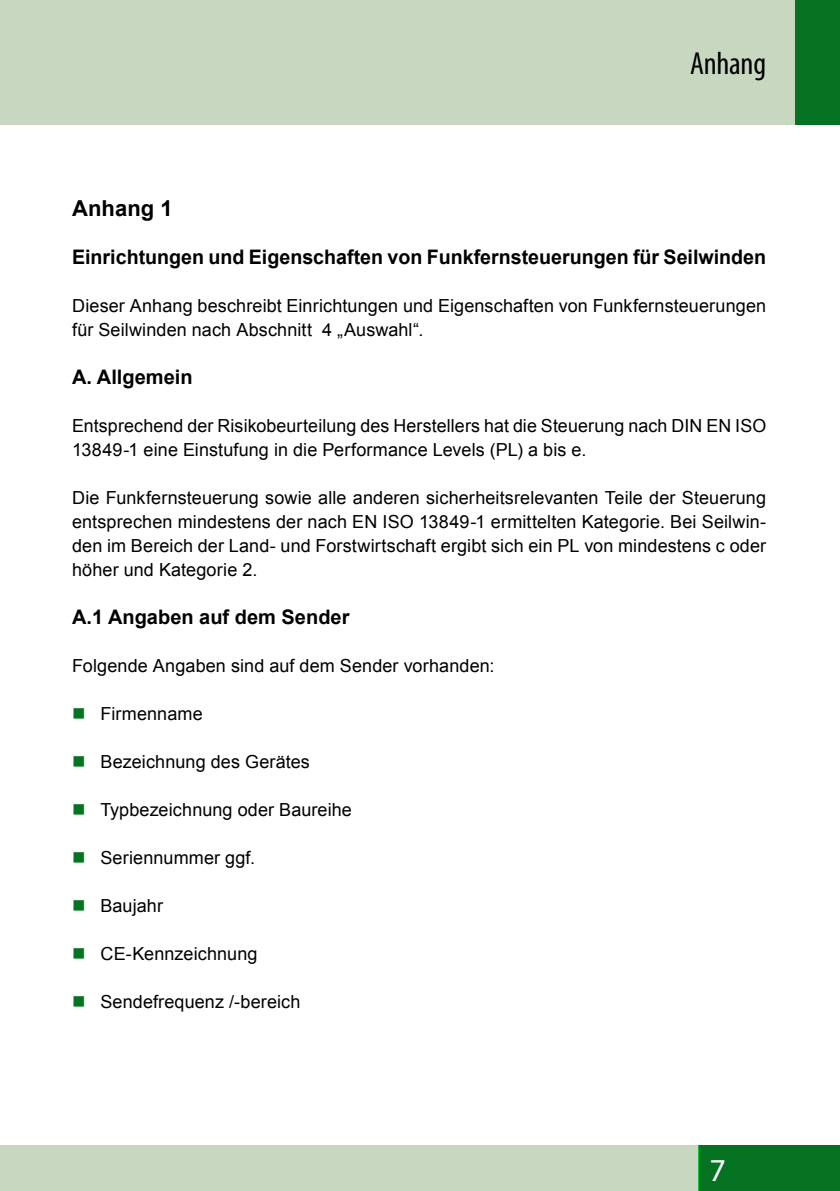
<style>
.page{position:relative;width:840px;height:1191px;background:#fff}
.page>*{position:absolute;margin:0;border:0;box-sizing:border-box;transform-origin:0 0}
.t1{font:condensed 32px "Myriad Pro";letter-spacing:-.01em;color:#000}
.t2{font:32px "Myriad Pro";color:#fff}
.t3{font:700 22px "Arial";letter-spacing:.005em;color:#000}
.t4{font:700 20px "Arial";color:#000}
.t5{font:18px/24px "Arial";letter-spacing:.005em;color:#000}
</style>
<div class="page">
<div style="left:697px;top:1145px;width:142px;height:46px;background:#067323"></div>
<div style="left:794px;top:0;width:45px;height:125px;background:#067323"></div>
<div style="left:0;top:0;width:794px;height:125px;background:#c8d8c0"></div>
<div style="left:0;top:1145px;width:697px;height:46px;background:#c8d8c0"></div>
<h1 class="t1" style="left:689px;top:44px;width:78px">Anhang</h1>
<p class="t3" style="left:72px;top:194px;width:102px">Anhang 1</p>
<p class="t4" style="left:72px;top:244px;width:695px">Einrichtungen und Eigenschaften von Funkfernsteuerungen für Seilwinden</p>
<p class="t5" style="left:72px;top:294px;width:695px">Dieser Anhang beschreibt Einrichtungen und Eigenschaften von Funkfernsteuerungen für Seilwinden nach Abschnitt 4 „Auswahl“.</p>
<p class="t4" style="left:72px;top:364px;width:122px">A. Allgemein</p>
<p class="t5" style="left:72px;top:414px;width:695px">Entsprechend der Risikobeurteilung des Herstellers hat die Steuerung nach DIN EN ISO<br>13849-1 eine Einstufung in die Performance Levels (PL) a bis e.</p>
<p class="t5" style="left:72px;top:486px;width:695px;text-align:justify">Die Funkfernsteuerung sowie alle anderen sicherheitsrelevanten Teile der Steuerung entsprechen mindestens der nach EN ISO 13849-1 ermittelten Kategorie. Bei Seilwin&shy;den im Bereich der Land- und Forstwirtschaft ergibt sich ein PL von mindestens c oder höher und Kategorie 2.</p>
<p class="t4" style="left:72px;top:604px;width:279px">A.1 Angaben auf dem Sender</p>
<p class="t5" style="left:72px;top:654px;width:423px">Folgende Angaben sind auf dem Sender vorhanden:</p>
<p class="t5" style="left:100px;top:702px;width:104px">Firmenname</p>
<p class="t5" style="left:100px;top:750px;width:211px">Bezeichnung des Gerätes</p>
<p class="t5" style="left:100px;top:798px;width:253px">Typbezeichnung oder Baureihe</p>
<p class="t5" style="left:100px;top:846px;width:156px">Seriennummer ggf.</p>
<p class="t5" style="left:100px;top:894px;width:64px">Baujahr</p>
<p class="t5" style="left:100px;top:942px;width:158px">CE-Kennzeichnung</p>
<p class="t5" style="left:100px;top:990px;width:201px">Sendefrequenz /-bereich</p>
<h1 class="t2" style="left:709px;top:1150px;width:18px">7</h1>
</div>
